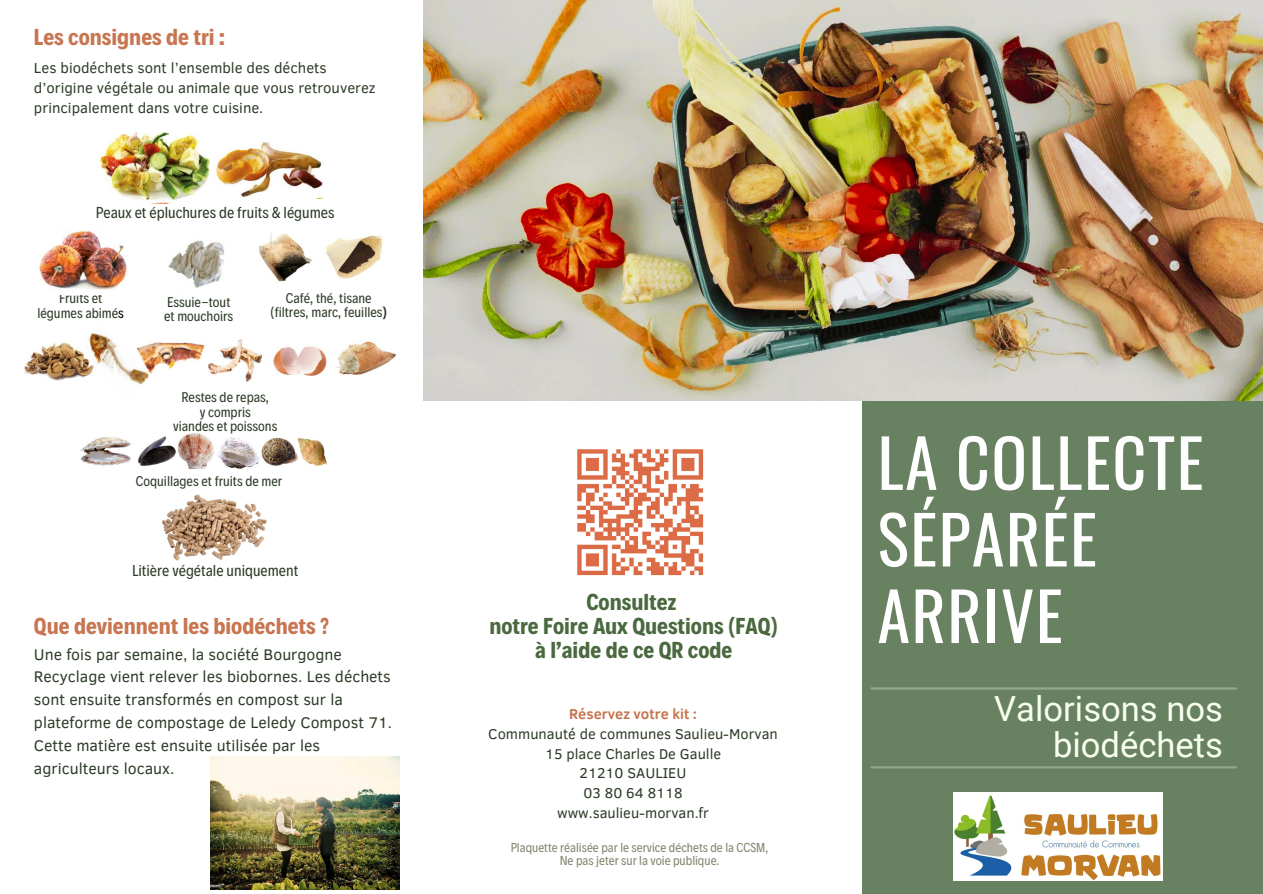
<style>
.page{position:relative;width:1263px;height:894px;background:#fff}
.page>*{position:absolute;margin:0;border:0;box-sizing:border-box;transform-origin:0 0}
.t1{font:66px/76.5px "Oswald";letter-spacing:.025em;color:#fff}
.t2{font:34.65px/36px "Roboto";color:#f8ffee;text-align:right}
.t3{font:700 23.4px "Decalotype";color:#4a693f}
.t4{font:700 23.4px "Decalotype";color:#c87551}
.t5{font:16.05px "Decalotype";color:#2c3b27}
.t6{font:15.75px/22.8px "Clear Sans";color:#2c3b27}
.t7{font:14.85px/20.2px "Clear Sans";color:#2c3b27}
.t8{font:14.55px "Clear Sans";color:#2c3b27}
.t9{font:700 14.55px "Clear Sans";color:#c87551}
.t10{font:14.25px "Decalotype";color:#2c3b27}
.t11{font:13.2px "Decalotype";color:#82876e}
.s1{color:#000}
.s2{font-weight:700}
</style>
<div class="page">
<div style="left:862px;top:0;width:401px;height:893px;background:#688261"></div>
<hr style="left:871px;top:687px;width:366px;height:2px;background:#f8ffee">
<img style="left:423px;top:0;width:840px;height:400px">
<hr style="left:871px;top:766px;width:366px;height:2px;background:#f8ffee">
<img style="left:101px;top:132px;width:109px;height:71px">
<img style="left:216px;top:142px;width:107px;height:56px">
<img style="left:151px;top:342px;width:54px;height:32px">
<img style="left:24px;top:342px;width:53px;height:39px">
<img style="left:39px;top:229px;width:89px;height:61px">
<img style="left:259px;top:232px;width:124px;height:50px">
<img style="left:168px;top:240px;width:56px;height:48px">
<img style="left:80px;top:433px;width:247px;height:35px">
<img style="left:336px;top:341px;width:60px;height:34px">
<img style="left:77px;top:332px;width:74px;height:53px">
<img style="left:273px;top:346px;width:54px;height:30px">
<img style="left:208px;top:339px;width:54px;height:43px">
<img style="left:163px;top:495px;width:104px;height:66px">
<img style="left:211px;top:756px;width:189px;height:133px">
<img style="left:954px;top:792px;width:208px;height:87px">
<img style="left:577px;top:449px;width:127px;height:127px">
<p class="t4" style="left:34px;top:22px;width:192px">Les consignes de tri :</p>
<p class="t7" style="left:34px;top:57px;width:343px">Les biodéchets sont l’ensemble des déchets d’origine végétale ou animale que vous retrouverez principalement dans votre cuisine.</p>
<p class="t5" style="left:96px;top:201px;width:240px">Peaux et épluchures de fruits &amp; légumes</p>
<p class="t10" style="left:59px;top:288px;width:45px">Fruits et</p>
<p class="t10" style="left:37px;top:303px;width:88px">légumes abimé<span class="s1">s</span></p>
<p class="t10" style="left:167px;top:292px;width:65px">Essuie-tout</p>
<p class="t10" style="left:164px;top:306px;width:71px">et mouchoirs</p>
<p class="t10" style="left:286px;top:288px;width:87px">Café, thé, tisane</p>
<p class="t10" style="left:270px;top:302px;width:118px">(filtres, marc, feuilles<span class="s2">)</span></p>
<p class="t10" style="left:181px;top:388px;width:89px">Restes de repas,</p>
<p class="t10" style="left:200px;top:402px;width:53px">y compris</p>
<p class="t10" style="left:173px;top:416px;width:106px">viandes et poissons</p>
<p class="t10" style="left:136px;top:471px;width:148px">Coquillages et fruits de mer</p>
<p class="t5" style="left:132px;top:559px;width:168px">Litière végétale uniquement</p>
<p class="t4" style="left:34px;top:610px;width:297px">Que deviennent les biodéchets ?</p>
<p class="t6" style="left:34px;top:641px;width:360px">Une fois par semaine, la société Bourgogne Recyclage vient relever les biobornes. Les déchets sont ensuite transformés en compost sur la plateforme de compostage de Leledy Compost 71.</p>
<p class="t6" style="left:34px;top:732px;width:288px">Cette matière est ensuite utilisée par les agriculteurs locaux.</p>
<p class="t3" style="left:586px;top:586px;width:92px">Consultez</p>
<p class="t3" style="left:489px;top:610px;width:290px">notre Foire Aux Questions (FAQ)</p>
<p class="t3" style="left:535px;top:634px;width:199px">à l’aide de ce QR code</p>
<p class="t9" style="left:569px;top:703px;width:129px">Réservez votre kit :</p>
<p class="t8" style="left:488px;top:723px;width:291px">Communauté de communes Saulieu-Morvan</p>
<p class="t8" style="left:545px;top:742px;width:178px">15 place Charles De Gaulle</p>
<p class="t8" style="left:580px;top:762px;width:108px">21210 SAULIEU</p>
<p class="t8" style="left:583px;top:782px;width:101px">03 80 64 8118</p>
<p class="t8" style="left:557px;top:801px;width:153px">www.saulieu-morvan.fr</p>
<p class="t11" style="left:511px;top:838px;width:259px">Plaquette réalisée par le service déchets de la CCSM,</p>
<p class="t11" style="left:560px;top:851px;width:161px">Ne pas jeter sur la voie publique.</p>
<p class="t1" style="left:877px;top:421px;width:328px">LA COLLECTE<br>SÉPARÉE<br>ARRIVE</p>
<p class="t2" style="left:994px;top:691px;width:230px">Valorisons nos biodéchets</p>
</div>
